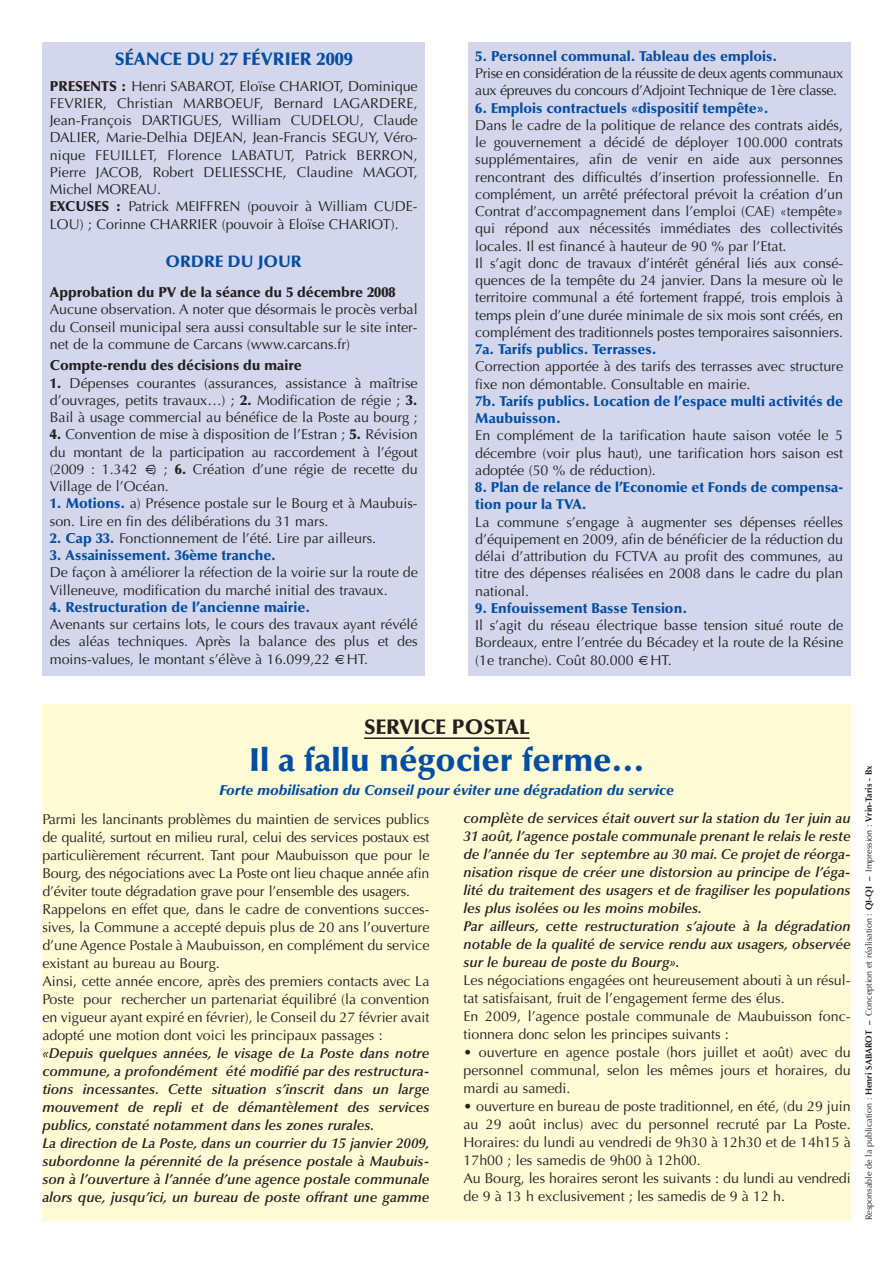
<style>
.page{position:relative;width:893px;height:1263px;background:#fff}
.page>*{position:absolute;margin:0;border:0;box-sizing:border-box;transform-origin:0 0}
.t1{font:900 33px "Optima";color:#034ea2}
.t2{font:900 21px "Optima";color:#231f20}
.t3{font:900 18px "Optima";color:#034ea2}
.t4{font:900 16.5px "Optima";color:#034ea2}
.t5{font:14.25px/17.2px "Optima";color:#231f20}
.t6{font:italic 600 14.25px/18px "Optima";color:#231f20}
.t7{font:900 14.25px/17.2px "Optima";color:#034ea2}
.t8{font:14.25px/17.2px "Optima";letter-spacing:-.03em;color:#231f20}
.t9{font:900 14.25px "Optima";color:#231f20}
.t10{font:italic 900 14.25px "Optima";color:#034ea2}
.t11{font:9px "Optima";color:#231f20}
.s1{font-weight:900}
.s2{font-weight:900;color:#034ea2}
.s3{font-weight:700}
</style>
<div class="page">
<div style="left:42px;top:43px;width:383px;height:633px;background:#d4d6ec"></div>
<div style="left:468px;top:43px;width:382px;height:633px;background:#d4d6ec"></div>
<div style="left:42px;top:704px;width:808px;height:516px;background:#fffbd5"></div>
<hr style="left:364px;top:737px;width:165px;height:2px;background:#231f20">
<p class="t3" style="left:115px;top:51px;width:239px">SÉANCE DU 27 FÉVRIER 2009</p>
<p class="t5" style="left:50px;top:79px;width:369px"><span class="s1">PRESENTS :</span> Henri SABAROT, Eloïse CHARIOT, Dominique FEVRIER, Christian MARBOEUF, Bernard LAGARDERE, Jean-François DARTIGUES, William CUDELOU, Claude DALIER, Marie-Delhia DEJEAN, Jean-Francis SEGUY, Véro&shy;nique FEUILLET, Florence LABATUT, Patrick BERRON, Pierre JACOB, Robert DELIESSCHE, Claudine MAGOT, Michel MOREAU.<br><span class="s1">EXCUSES :</span> Patrick MEIFFREN (pouvoir à William CUDE-LOU) ; Corinne CHARRIER (pouvoir à Eloïse CHARIOT).</p>
<p class="t4" style="left:165px;top:255px;width:138px">ORDRE DU JOUR</p>
<p class="t9" style="left:50px;top:286px;width:347px">Approbation du PV de la séance du 5 décembre 2008</p>
<p class="t5" style="left:50px;top:302px;width:369px;text-align:justify">Aucune observation. A noter que désormais le procès verbal du Conseil municipal sera aussi consultable sur le site inter&shy;net de la commune de Carcans (www.carcans.fr)</p>
<p class="t9" style="left:50px;top:360px;width:253px">Compte-rendu des décisions du maire</p>
<p class="t5" style="left:50px;top:376px;width:369px;text-align:justify"><span class="s1">1.</span> Dépenses courantes (assurances, assistance à maîtrise d’ouvrages, petits travaux…) ; <span class="s1">2.</span> Modification de régie ; <span class="s1">3.<br></span>Bail à usage commercial au bénéfice de la Poste au bourg ;</p>
<p class="t5" style="left:50px;top:427px;width:369px;text-align:justify"><span class="s1">4.</span> Convention de mise à disposition de l’Estran ; <span class="s1">5.</span> Révision du montant de la participation au raccordement à l’égout (2009 : 1.342 ) ; <span class="s1">6.</span> Création d’une régie de recette du Village de l’Océan.</p>
<p class="t5" style="left:50px;top:496px;width:369px"><span class="s2">1. Motions.</span> a) Présence postale sur le Bourg et à Maubuis&shy;son. Lire en fin des délibérations du 31 mars.</p>
<p class="t5" style="left:50px;top:531px;width:328px"><span class="s2">2. Cap 33.</span> Fonctionnement de l’été. Lire par ailleurs.</p>
<p class="t7" style="left:50px;top:548px;width:228px">3. Assainissement. 36ème tranche.</p>
<p class="t5" style="left:50px;top:565px;width:369px">De façon à améliorer la réfection de la voirie sur la route de<br>Villeneuve, modification du marché initial des travaux.</p>
<p class="t7" style="left:50px;top:600px;width:262px">4. Restructuration de l’ancienne mairie.</p>
<p class="t5" style="left:50px;top:617px;width:369px;text-align:justify">Avenants sur certains lots, le cours des travaux ayant révélé des aléas techniques. Après la balance des plus et des moins-values, le montant s’élève à 16.099,22 HT.</p>
<p class="t7" style="left:475px;top:49px;width:303px">5. Personnel communal. Tableau des emplois.</p>
<p class="t8" style="left:475px;top:66px;width:369px">Prise en considération de la réussite de deux agents communaux aux épreuves du concours d’Adjoint Technique de 1ère classe.</p>
<p class="t7" style="left:475px;top:101px;width:295px">6. Emplois contractuels «dispositif tempête».</p>
<p class="t5" style="left:475px;top:118px;width:369px">Dans le cadre de la politique de relance des contrats aidés, le gouvernement a décidé de déployer 100.000 contrats supplémentaires, afin de venir en aide aux personnes rencontrant des difficultés d’insertion professionnelle. En complément, un arrêté préfectoral prévoit la création d’un Contrat d’accompagnement dans l’emploi (CAE) «tempête» qui répond aux nécessités immédiates des collectivités locales. Il est financé à hauteur de 90 % par l’Etat.<br>Il s’agit donc de travaux d’intérêt général liés aux consé&shy;quences de la tempête du 24 janvier. Dans la mesure où le territoire communal a été fortement frappé, trois emplois à temps plein d’une durée minimale de six mois sont créés, en complément des traditionnels postes temporaires saisonniers.</p>
<p class="t7" style="left:475px;top:342px;width:183px">7a. Tarifs publics. Terrasses.</p>
<p class="t5" style="left:475px;top:359px;width:369px">Correction apportée à des tarifs des terrasses avec structure fixe non démontable. Consultable en mairie.</p>
<p class="t7" style="left:475px;top:394px;width:369px">7b. Tarifs publics. Location de l’espace multi activités de<br>Maubuisson.</p>
<p class="t5" style="left:475px;top:428px;width:369px;text-align:justify">En complément de la tarification haute saison votée le 5 décembre (voir plus haut), une tarification hors saison est adoptée (50 % de réduction).</p>
<p class="t7" style="left:475px;top:480px;width:369px">8. Plan de relance de l’Economie et Fonds de compensa&shy;tion pour la TVA.</p>
<p class="t5" style="left:475px;top:515px;width:369px;text-align:justify">La commune s’engage à augmenter ses dépenses réelles d’équipement en 2009, afin de bénéficier de la réduction du délai d’attribution du FCTVA au profit des communes, au titre des dépenses réalisées en 2008 dans le cadre du plan national.</p>
<p class="t7" style="left:475px;top:601px;width:213px">9. Enfouissement Basse Tension.</p>
<p class="t5" style="left:475px;top:618px;width:369px;text-align:justify">Il s’agit du réseau électrique basse tension situé route de Bordeaux, entre l’entrée du Bécadey et la route de la Résine (1e tranche). Coût 80.000 HT.</p>
<h2 class="t2" style="left:364px;top:719px;width:167px">SERVICE POSTAL</h2>
<h1 class="t1" style="left:249px;top:747px;width:397px">Il a fallu négocier ferme…</h1>
<p class="t10" style="left:219px;top:785px;width:456px">Forte mobilisation du Conseil pour éviter une dégradation du service</p>
<p class="t5" style="left:42px;top:812px;width:388px;line-height:18px">Parmi les lancinants problèmes du maintien de services publics de qualité, surtout en milieu rural, celui des services postaux est particulièrement récurrent. Tant pour Maubuisson que pour le Bourg, des négociations avec La Poste ont lieu chaque année afin d’éviter toute dégradation grave pour l’ensemble des usagers.<br>Rappelons en effet que, dans le cadre de conventions succes&shy;sives, la Commune a accepté depuis plus de 20 ans l’ouverture d’une Agence Postale à Maubuisson, en complément du service existant au bureau au Bourg.<br>Ainsi, cette année encore, après des premiers contacts avec La Poste pour rechercher un partenariat équilibré (la convention en vigueur ayant expiré en février), le Conseil du 27 février avait adopté une motion dont voici les principaux passages :</p>
<p class="t6" style="left:42px;top:1046px;width:388px">«Depuis quelques années, le visage de La Poste dans notre commune, a profondément été modifié par des restructura&shy;tions incessantes. Cette situation s’inscrit dans un large mouvement de repli et de démantèlement des services publics, constaté notamment dans les zones rurales.<br>La direction de La Poste, dans un courrier du 15 janvier 2009, subordonne la pérennité de la présence postale à Maubuis&shy;son à l’ouverture à l’année d’une agence postale communale alors que, jusqu’ici, un bureau de poste offrant une gamme</p>
<p class="t6" style="left:463px;top:811px;width:389px">complète de services était ouvert sur la station du 1er juin au 31 août, l’agence postale communale prenant le relais le reste de l’année du 1er septembre au 30 mai. Ce projet de réorga&shy;nisation risque de créer une distorsion au principe de l’éga&shy;lité du traitement des usagers et de fragiliser les populations les plus isolées ou les moins mobiles.<br>Par ailleurs, cette restructuration s’ajoute à la dégradation notable de la qualité de service rendu aux usagers, observée sur le bureau de poste du Bourg».</p>
<p class="t5" style="left:463px;top:973px;width:388px;line-height:18px">Les négociations engagées ont heureusement abouti à un résul&shy;tat satisfaisant, fruit de l’engagement ferme des élus.<br>En 2009, l’agence postale communale de Maubuisson fonc&shy;tionnera donc selon les principes suivants :</p>
<p class="t5" style="left:463px;top:1045px;width:388px;line-height:18px;text-align:justify">• ouverture en agence postale (hors juillet et août) avec du personnel communal, selon les mêmes jours et horaires, du mardi au samedi.</p>
<p class="t5" style="left:463px;top:1099px;width:389px;line-height:18px">• ouverture en bureau de poste traditionnel, en été, (du 29 juin au 29 août inclus) avec du personnel recruté par La Poste.<br>Horaires: du lundi au vendredi de 9h30 à 12h30 et de 14h15 à 17h00 ; les samedis de 9h00 à 12h00.<br>Au Bourg, les horaires seront les suivants : du lundi au vendredi de 9 à 13 h exclusivement ; les samedis de 9 à 12 h.</p>
<p class="t11" style="left:864px;top:1220px;width:457px;rotate:-90deg">Responsable de la publication : <span class="s3">Henri SABAROT –</span> Conception et réalisation : <span class="s3">QI-QI –</span> Impression : <span class="s3">Vrin-Taris - Bx</span></p>
</div>
